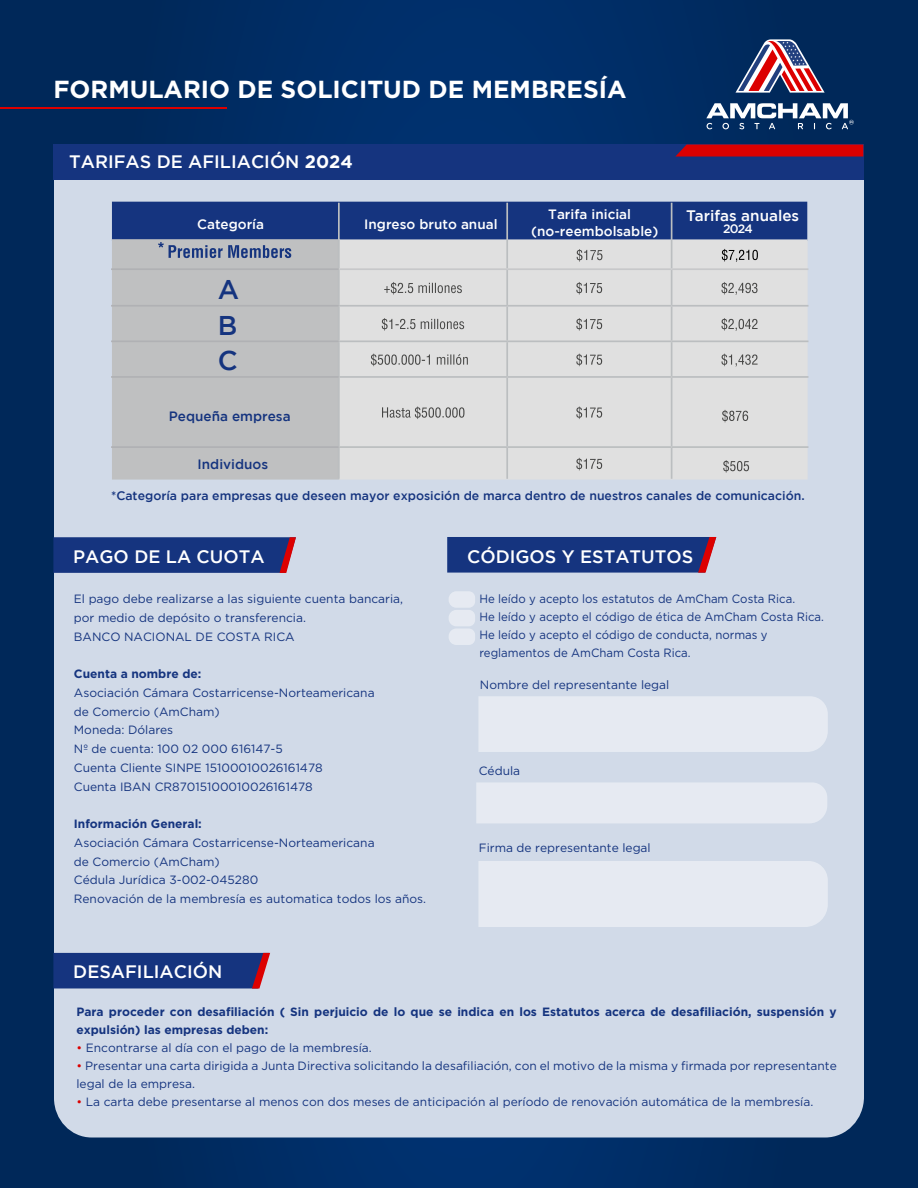
<style>
.page{position:relative;width:918px;height:1188px;background:#fff}
.page>*{position:absolute;margin:0;border:0;box-sizing:border-box;transform-origin:0 0}
.t1{font:500 27px/35.8px "Gotham";color:#15347f;text-align:justify}
.t2{font:700 24.6px "Gotham";color:#fff}
.t3{font:500 18px "Gotham";color:#fff}
.t4{font:500 15.15px "Gotham";color:#fff}
.t5{font:500 13.5px/16.2px "Gotham";color:#fff}
.t6{font:500 13.5px "Gotham";color:#15347f}
.t7{font:500 12.3px "Gotham";color:#15347f}
.t8{font:500 12.15px "Gotham";color:#fff}
.t9{font:12px/18.8px "Gotham";color:#15347f}
.t10{font:700 12px/18px "Gotham";color:#15347f}
.t11{font:12px/18px "Gotham";color:#15347f;scale:.95 1}
.s1{font-weight:700}
.s2{color:#dc0000}
</style>
<div class="page">
<div style="left:0;top:0;width:918px;height:1187px;background:linear-gradient(to right,#012b62,#012c63)"></div>
<div style="left:54px;top:179px;width:810px;height:959px;background:#d1dae8"></div>
<div style="left:112px;top:262px;width:227px;height:218px;background:#bfc0c1"></div>
<div style="left:339px;top:239px;width:469px;height:241px;background:#e0e0e0"></div>
<hr style="left:338px;top:203px;width:2px;height:65px;background:#bbbec0">
<hr style="left:506px;top:203px;width:2px;height:65px;background:#bbbec0">
<hr style="left:671px;top:203px;width:1px;height:65px;background:#bbbec0">
<hr style="left:111px;top:268px;width:228px;height:2px;background:#b0b1b4">
<hr style="left:111px;top:305px;width:228px;height:2px;background:#b0b1b4">
<hr style="left:111px;top:341px;width:228px;height:1px;background:#b0b1b4">
<hr style="left:111px;top:376px;width:228px;height:2px;background:#b0b1b4">
<hr style="left:111px;top:446px;width:228px;height:2px;background:#b0b1b4">
<hr style="left:339px;top:268px;width:168px;height:2px;background:#c7c8ca">
<hr style="left:507px;top:268px;width:165px;height:2px;background:#c7c8ca">
<hr style="left:672px;top:268px;width:136px;height:2px;background:#c7c8ca">
<hr style="left:338px;top:270px;width:2px;height:35px;background:#bbbec0">
<hr style="left:506px;top:270px;width:2px;height:35px;background:#bbbec0">
<hr style="left:671px;top:270px;width:1px;height:35px;background:#bbbec0">
<hr style="left:339px;top:305px;width:168px;height:2px;background:#bbbec0">
<hr style="left:338px;top:307px;width:2px;height:34px;background:#bbbec0">
<hr style="left:507px;top:305px;width:165px;height:2px;background:#bbbec0">
<hr style="left:506px;top:307px;width:2px;height:34px;background:#bbbec0">
<hr style="left:672px;top:305px;width:136px;height:2px;background:#bbbec0">
<hr style="left:671px;top:307px;width:1px;height:34px;background:#bbbec0">
<hr style="left:339px;top:341px;width:168px;height:1px;background:#bbbec0">
<hr style="left:338px;top:342px;width:2px;height:34px;background:#bbbec0">
<hr style="left:507px;top:341px;width:165px;height:1px;background:#bbbec0">
<hr style="left:506px;top:342px;width:2px;height:34px;background:#bbbec0">
<hr style="left:672px;top:341px;width:136px;height:1px;background:#bbbec0">
<hr style="left:671px;top:342px;width:1px;height:34px;background:#bbbec0">
<hr style="left:339px;top:376px;width:168px;height:2px;background:#bbbec0">
<hr style="left:338px;top:378px;width:2px;height:68px;background:#bbbec0">
<hr style="left:507px;top:376px;width:165px;height:2px;background:#bbbec0">
<hr style="left:506px;top:378px;width:2px;height:68px;background:#bbbec0">
<hr style="left:672px;top:376px;width:136px;height:2px;background:#bbbec0">
<hr style="left:671px;top:378px;width:1px;height:68px;background:#bbbec0">
<hr style="left:339px;top:446px;width:168px;height:2px;background:#bbbec0">
<hr style="left:338px;top:448px;width:2px;height:31px;background:#bbbec0">
<hr style="left:507px;top:446px;width:165px;height:2px;background:#bbbec0">
<hr style="left:506px;top:448px;width:2px;height:31px;background:#bbbec0">
<hr style="left:672px;top:446px;width:136px;height:2px;background:#bbbec0">
<hr style="left:671px;top:448px;width:1px;height:31px;background:#bbbec0">
<svg style="left:384px;top:282px;width:78px;height:13px"></svg>
<svg style="left:576px;top:282px;width:26px;height:13px"></svg>
<svg style="left:722px;top:282px;width:36px;height:13px"></svg>
<svg style="left:382px;top:318px;width:82px;height:13px"></svg>
<svg style="left:576px;top:318px;width:26px;height:13px"></svg>
<svg style="left:722px;top:318px;width:36px;height:13px"></svg>
<svg style="left:371px;top:354px;width:97px;height:12px"></svg>
<svg style="left:576px;top:354px;width:26px;height:12px"></svg>
<svg style="left:722px;top:354px;width:36px;height:13px"></svg>
<svg style="left:382px;top:407px;width:82px;height:12px"></svg>
<svg style="left:576px;top:407px;width:26px;height:12px"></svg>
<svg style="left:722px;top:410px;width:26px;height:12px"></svg>
<svg style="left:576px;top:458px;width:26px;height:12px"></svg>
<svg style="left:723px;top:460px;width:26px;height:13px"></svg>
<svg style="left:112px;top:202px;width:695px;height:60px;background:#5a6e9d"></svg>
<div style="left:53px;top:145px;width:810px;height:35px;background:#15347f"></div>
<svg style="left:53px;top:537px;width:243px;height:36px;background:#1f377e"></svg>
<svg style="left:447px;top:537px;width:269px;height:36px;background:#1f377e"></svg>
<svg style="left:53px;top:953px;width:217px;height:36px;background:#22387e"></svg>
<svg style="left:449px;top:591px;width:26px;height:54px"></svg>
<div style="left:478px;top:696px;width:350px;height:56px;background:#e6eaf2"></div>
<div style="left:478px;top:861px;width:350px;height:66px;background:#e6eaf2"></div>
<div style="left:476px;top:782px;width:351px;height:41px;background:#e6eaf2"></div>
<svg style="left:706px;top:103px;width:148px;height:26px"></svg>
<svg style="left:736px;top:39px;width:89px;height:54px"></svg>
<hr style="left:0;top:107px;width:227px;height:1px;background:#dc0000">
<svg style="left:675px;top:145px;width:188px;height:12px;background:#ce0308"></svg>
<h2 class="t2" style="left:53px;top:73px;width:575px">FORMULARIO DE SOLICITUD DE MEMBRESÍA</h2>
<h3 class="t3" style="left:69px;top:152px;width:285px">TARIFAS DE AFILIACIÓN <span class="s1">2024</span></h3>
<p class="t5" style="left:197px;top:215px;width:69px">Categoría</p>
<p class="t5" style="left:364px;top:215px;width:135px">Ingreso bruto anual</p>
<h1 class="t1" style="left:218px;top:270px;width:23px">A B C</h1>
<p class="t6" style="left:169px;top:408px;width:123px">Pequeña empresa</p>
<p class="t6" style="left:198px;top:456px;width:72px">Individuos</p>
<p class="t5" style="left:531px;top:206px;width:129px;text-indent:17px">Tarifa inicial (no-reembolsable)</p>
<p class="t4" style="left:686px;top:207px;width:115px">Tarifas anuales</p>
<p class="t8" style="left:723px;top:222px;width:31px">2024</p>
<p class="t7" style="left:111px;top:489px;width:695px">*Categoría para empresas que deseen mayor exposición de marca dentro de nuestros canales de comunicación.</p>
<h3 class="t3" style="left:73px;top:546px;width:193px">PAGO DE LA CUOTA</h3>
<h3 class="t3" style="left:467px;top:546px;width:228px">CÓDIGOS Y ESTATUTOS</h3>
<p class="t9" style="left:74px;top:589px;width:331px">El pago debe realizarse a las siguiente cuenta bancaria, por medio de depósito o transferencia.<br>BANCO NACIONAL DE COSTA RICA</p>
<p class="t10" style="left:74px;top:665px;width:129px">Cuenta a nombre de:</p>
<p class="t9" style="left:74px;top:683px;width:302px">Asociación Cámara Costarricense-Norteamericana de Comercio (AmCham)<br>Moneda: Dólares<br>Nº de cuenta: 100 02 000 616147-5<br>Cuenta Cliente SINPE 15100010026161478<br>Cuenta IBAN CR87015100010026161478</p>
<p class="t10" style="left:74px;top:815px;width:129px">Información General:</p>
<p class="t9" style="left:74px;top:833px;width:354px">Asociación Cámara Costarricense-Norteamericana<br>de Comercio (AmCham)<br>Cédula Jurídica 3-002-045280<br>Renovación de la membresía es automatica todos los años.</p>
<h3 class="t3" style="left:73px;top:962px;width:150px">DESAFILIACIÓN</h3>
<p class="t11" style="left:479px;top:589px;width:364px">He leído y acepto los estatutos de AmCham Costa Rica.<br>He leído y acepto el código de ética de AmCham Costa Rica.<br>He leído y acepto el código de conducta, normas y reglamentos de AmCham Costa Rica.</p>
<p class="t9" style="left:480px;top:675px;width:191px">Nombre del representante legal</p>
<p class="t9" style="left:479px;top:761px;width:43px">Cédula</p>
<p class="t9" style="left:479px;top:838px;width:173px">Firma de representante legal</p>
<p class="t10" style="left:76px;top:1002px;width:762px">Para proceder con desafiliación ( Sin perjuicio de lo que se indica en los Estatutos acerca de desafiliación, suspensión y expulsión) las empresas deben:</p>
<p class="t9" style="left:76px;top:1038px;width:297px"><span class="s2">•</span> Encontrarse al día con el pago de la membresía.</p>
<p class="t9" style="left:76px;top:1056px;width:762px;line-height:18px"><span class="s2">•</span> Presentar una carta dirigida a Junta Directiva solicitando la desafiliación, con el motivo de la misma y firmada por representante legal de la empresa.</p>
<p class="t9" style="left:76px;top:1092px;width:738px"><span class="s2">•</span> La carta debe presentarse al menos con dos meses de anticipación al período de renovación automática de la membresía.</p>
</div>
